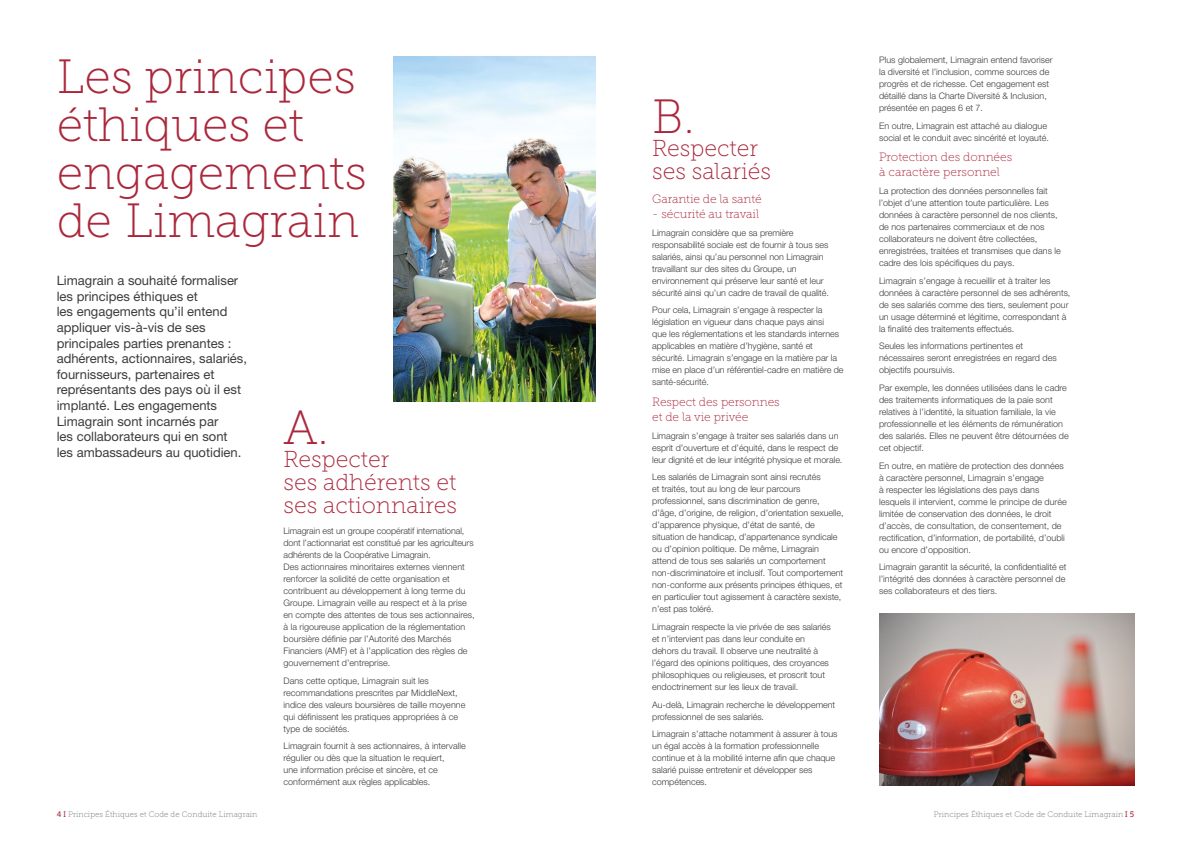
<style>
.page{position:relative;width:1191px;height:842px;background:#fff}
.page>*{position:absolute;margin:0;border:0;box-sizing:border-box;transform-origin:0 0}
.t1{font:48px/48px "Museo Slab 100";color:#ab273b}
.t2{font:23px/23px "Museo Slab 100";color:#ab273b}
.t3{font:13px/15.6px "Helvetica Neue LT Std";color:#3c3c3b}
.t4{font:12px/15px "Museo Slab 100";letter-spacing:-.005em;color:#ab273b}
.t5{font:300 9px/12px "Helvetica Neue LT Std";color:#3c3c3b}
.t6{font:8px "Museo Slab 100";letter-spacing:.01em;color:#706f6f}
.s1{font-family:"Museo Slab 500";color:#ab273b}
.s2{font-family:"Museo 500";color:#ab273b}
</style>
<div class="page">
<img style="left:393px;top:57px;width:202px;height:344px">
<img style="left:879px;top:614px;width:255px;height:171px">
<h1 class="t1" style="left:57px;top:53px;width:312px">Les principes éthiques et engagements de Limagrain</h1>
<p class="t3" style="left:57px;top:273px;width:192px">Limagrain a souhaité formaliser les principes éthiques et<br>les engagements qu’il entend appliquer vis-à-vis de ses principales parties prenantes : adhérents, actionnaires, salariés, fournisseurs, partenaires et représentants des pays où il est implanté. Les engagements<br>Limagrain sont incarnés par<br>les collaborateurs qui en sont les ambassadeurs au quotidien.</p>
<h1 class="t1" style="left:283px;top:404px;width:47px">A.</h1>
<h2 class="t2" style="left:283px;top:448px;width:175px">Respecter<br>ses adhérents et ses actionnaires</h2>
<p class="t5" style="left:283px;top:524px;width:192px">Limagrain est un groupe coopératif international, dont l’actionnariat est constitué par les agriculteurs adhérents de la Coopérative Limagrain.<br>Des actionnaires minoritaires externes viennent renforcer la solidité de cette organisation et contribuent au développement à long terme du Groupe. Limagrain veille au respect et à la prise en compte des attentes de tous ses actionnaires, à la rigoureuse application de la réglementation boursière définie par l’Autorité des Marchés Financiers (AMF) et à l’application des règles de gouvernement d’entreprise.</p>
<p class="t5" style="left:283px;top:674px;width:183px">Dans cette optique, Limagrain suit les recommandations prescrites par MiddleNext, indice des valeurs boursières de taille moyenne qui définissent les pratiques appropriées à ce type de sociétés.</p>
<p class="t5" style="left:283px;top:740px;width:184px">Limagrain fournit à ses actionnaires, à intervalle régulier ou dès que la situation le requiert,<br>une information précise et sincère, et ce conformément aux règles applicables.</p>
<h1 class="t1" style="left:652px;top:93px;width:44px">B.</h1>
<h2 class="t2" style="left:652px;top:137px;width:120px">Respecter ses salariés</h2>
<h3 class="t4" style="left:652px;top:191px;width:111px">Garantie de la santé</h3>
<h3 class="t4" style="left:652px;top:206px;width:108px">- sécurité au travail</h3>
<p class="t5" style="left:652px;top:226px;width:178px">Limagrain considère que sa première responsabilité sociale est de fournir à tous ses salariés, ainsi qu’au personnel non Limagrain travaillant sur des sites du Groupe, un environnement qui préserve leur santé et leur sécurité ainsi qu’un cadre de travail de qualité.</p>
<p class="t5" style="left:652px;top:304px;width:193px">Pour cela, Limagrain s’engage à respecter la législation en vigueur dans chaque pays ainsi<br>que les réglementations et les standards internes applicables en matière d’hygiène, santé et sécurité. Limagrain s’engage en la matière par la mise en place d’un référentiel-cadre en matière de santé-sécurité.</p>
<h3 class="t4" style="left:652px;top:394px;width:129px">Respect des personnes et de la vie privée</h3>
<p class="t5" style="left:652px;top:429px;width:192px">Limagrain s’engage à traiter ses salariés dans un esprit d’ouverture et d’équité, dans le respect de leur dignité et de leur intégrité physique et morale.</p>
<p class="t5" style="left:652px;top:471px;width:193px">Les salariés de Limagrain sont ainsi recrutés<br>et traités, tout au long de leur parcours professionnel, sans discrimination de genre, d’âge, d’origine, de religion, d’orientation sexuelle, d’apparence physique, d’état de santé, de situation de handicap, d’appartenance syndicale ou d’opinion politique. De même, Limagrain attend de tous ses salariés un comportement non-discriminatoire et inclusif. Tout comportement non-conforme aux présents principes éthiques, et en particulier tout agissement à caractère sexiste, n’est pas toléré.</p>
<p class="t5" style="left:652px;top:620px;width:180px">Limagrain respecte la vie privée de ses salariés et n’intervient pas dans leur conduite en dehors du travail. Il observe une neutralité à l’égard des opinions politiques, des croyances philosophiques ou religieuses, et proscrit tout endoctrinement sur les lieux de travail.</p>
<p class="t5" style="left:652px;top:698px;width:184px">Au-delà, Limagrain recherche le développement professionnel de ses salariés.</p>
<p class="t5" style="left:652px;top:728px;width:187px">Limagrain s’attache notamment à assurer à tous un égal accès à la formation professionnelle continue et à la mobilité interne afin que chaque salarié puisse entretenir et développer ses compétences.</p>
<p class="t5" style="left:879px;top:54px;width:175px">Plus globalement, Limagrain entend favoriser la diversité et l’inclusion, comme sources de progrès et de richesse. Cet engagement est détaillé dans la Charte Diversité &amp; Inclusion, présentée en pages 6 et 7.</p>
<p class="t5" style="left:879px;top:119px;width:171px">En outre, Limagrain est attaché au dialogue social et le conduit avec sincérité et loyauté.</p>
<h3 class="t4" style="left:879px;top:150px;width:135px">Protection des données à caractère personnel</h3>
<p class="t5" style="left:879px;top:185px;width:183px">La protection des données personnelles fait l’objet d’une attention toute particulière. Les données à caractère personnel de nos clients, de nos partenaires commerciaux et de nos collaborateurs ne doivent être collectées, enregistrées, traitées et transmises que dans le cadre des lois spécifiques du pays.</p>
<p class="t5" style="left:879px;top:274px;width:193px">Limagrain s’engage à recueillir et à traiter les données à caractère personnel de ses adhérents, de ses salariés comme des tiers, seulement pour un usage déterminé et légitime, correspondant à la finalité des traitements effectués.</p>
<p class="t5" style="left:879px;top:340px;width:179px">Seules les informations pertinentes et nécessaires seront enregistrées en regard des objectifs poursuivis.</p>
<p class="t5" style="left:879px;top:382px;width:191px">Par exemple, les données utilisées dans le cadre des traitements informatiques de la paie sont relatives à l’identité, la situation familiale, la vie professionnelle et les éléments de rémunération des salariés. Elles ne peuvent être détournées de cet objectif.</p>
<p class="t5" style="left:879px;top:459px;width:189px">En outre, en matière de protection des données à caractère personnel, Limagrain s’engage<br>à respecter les législations des pays dans lesquels il intervient, comme le principe de durée limitée de conservation des données, le droit d’accès, de consultation, de consentement, de rectification, d’information, de portabilité, d’oubli ou encore d’opposition.</p>
<p class="t5" style="left:879px;top:561px;width:189px">Limagrain garantit la sécurité, la confidentialité et l’intégrité des données à caractère personnel de ses collaborateurs et des tiers.</p>
<p class="t6" style="left:57px;top:809px;width:202px"><span class="s1">4</span> <span class="s2">I</span> Principes Éthiques et Code de Conduite Limagrain</p>
<p class="t6" style="left:933px;top:809px;width:202px">Principes Éthiques et Code de Conduite Limagrain <span class="s2">I</span> <span class="s1">5</span></p>
</div>
